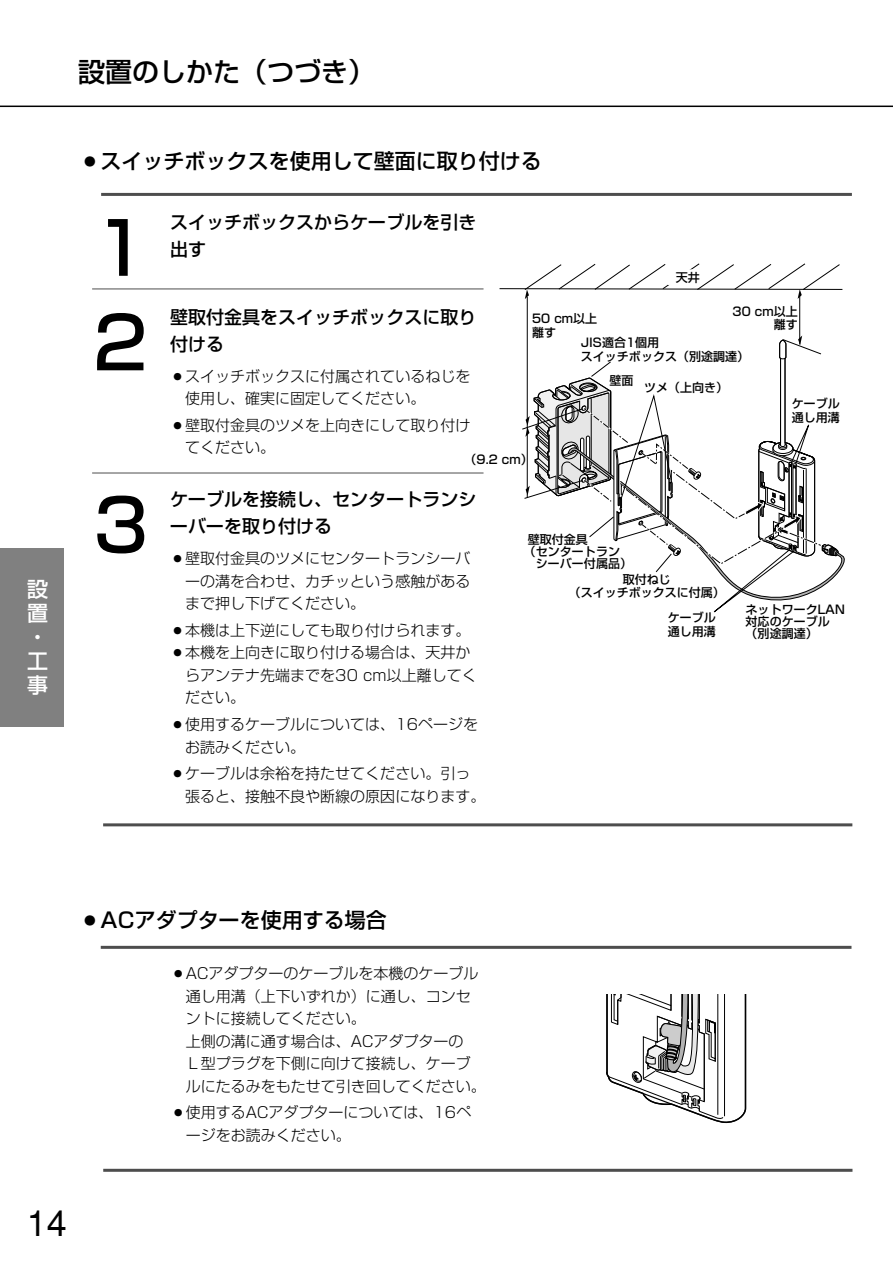
<style>
.page{position:relative;width:893px;height:1263px;background:#fff}
.page>*{position:absolute;margin:0;border:0;box-sizing:border-box;transform-origin:0 0}
.t1{font:500 72px "Shin Go";color:#000}
.t2{font:36px "Helvetica";color:#000}
.t3{font:500 27px "Shin Go";color:#000}
.t4{font:500 21px "Shin Go";color:#000}
.t5{font:500 21px/24px "Shin Go";color:#fff;text-align:justify}
.t6{font:500 18px/27px "Shin Go";color:#000}
.t7{font:300 15px/22.5px "Shin Go";color:#000}
.t8{font:500 12px/13.5px "Shin Go";color:#000}
</style>
<div class="page">
<hr style="left:0;top:106px;width:892px;height:1px;background:#000">
<div style="left:0;top:548px;width:64px;height:179px;background:#808080"></div>
<hr style="left:101px;top:193px;width:750px;height:3px;background:#4d4d4d">
<hr style="left:799px;top:294px;width:1px;height:50px;background:#000">
<hr style="left:527px;top:297px;width:1px;height:201px;background:#000">
<svg style="left:522px;top:336px;width:323px;height:277px"></svg>
<svg style="left:499px;top:263px;width:344px;height:36px"></svg>
<div style="left:667px;top:269px;width:34px;height:16px;background:#fff"></div>
<hr style="left:92px;top:289px;width:391px;height:1px;background:#4d4d4d">
<hr style="left:92px;top:473px;width:391px;height:1px;background:#4d4d4d">
<hr style="left:103px;top:1169px;width:749px;height:3px;background:#4d4d4d">
<svg style="left:606px;top:995px;width:141px;height:129px"></svg>
<hr style="left:103px;top:823px;width:749px;height:3px;background:#4d4d4d">
<hr style="left:101px;top:946px;width:750px;height:3px;background:#4d4d4d">
<h3 class="t5" style="left:27px;top:580px;width:22px">設置・工事</h3>
<h3 class="t3" style="left:78px;top:62px;width:299px">設置のしかた（つづき）</h3>
<h3 class="t4" style="left:80px;top:153px;width:463px">○スイッチボックスを使用して壁面に取り付ける</h3>
<h1 class="t1" style="left:94px;top:222px;width:56px">1</h1>
<p class="t6" style="left:170px;top:211px;width:308px">スイッチボックスからケーブルを引き出す</p>
<p class="t8" style="left:675px;top:272px;width:26px">天井</p>
<p class="t8" style="left:732px;top:306px;width:67px;text-align:right">30 cm以上離す</p>
<h1 class="t1" style="left:94px;top:316px;width:56px">2</h1>
<p class="t6" style="left:170px;top:305px;width:307px">壁取付金具をスイッチボックスに取り付ける</p>
<p class="t7" style="left:185px;top:367px;width:286px;text-indent:-15px">○スイッチボックスに付属されているねじを使用し、確実に固定してください。</p>
<p class="t7" style="left:185px;top:416px;width:286px;text-indent:-15px">○壁取付金具のツメを上向きにして取り付けてください。</p>
<p class="t8" style="left:532px;top:313px;width:67px">50 cm以上離す</p>
<p class="t8" style="left:581px;top:337px;width:169px;line-height:14.2px">JIS適合1個用<br>スイッチボックス（別途調達）</p>
<p class="t8" style="left:609px;top:375px;width:25px">壁面</p>
<p class="t8" style="left:644px;top:382px;width:85px">ツメ（上向き）</p>
<p class="t8" style="left:791px;top:398px;width:49px">ケーブル通し用溝</p>
<p class="t8" style="left:464px;top:454px;width:70px">（9.2 cm）</p>
<h1 class="t1" style="left:94px;top:499px;width:56px">3</h1>
<p class="t6" style="left:170px;top:488px;width:307px">ケーブルを接続し、センタートランシーバーを取り付ける</p>
<p class="t7" style="left:185px;top:549px;width:286px;text-align:justify;text-indent:-15px">○壁取付金具のツメにセンタートランシーバーの溝を合わせ、カチッという感触があるまで押し下げてください。</p>
<p class="t7" style="left:170px;top:621px;width:301px">○本機は上下逆にしても取り付けられます。</p>
<p class="t7" style="left:185px;top:643px;width:293px;text-indent:-15px">○本機を上向きに取り付ける場合は、天井からアンテナ先端までを30 cm以上離してください。</p>
<p class="t7" style="left:185px;top:715px;width:294px;text-indent:-15px">○使用するケーブルについては、16ページをお読みください。</p>
<p class="t7" style="left:185px;top:765px;width:301px;text-indent:-15px">○ケーブルは余裕を持たせてください。引っ張ると、接触不良や断線の原因になります。</p>
<p class="t8" style="left:524px;top:535px;width:109px;line-height:12px;text-indent:4px">壁取付金具<br>（センタートラン　シーバー付属品）</p>
<p class="t8" style="left:568px;top:574px;width:157px;text-align:center">取付ねじ<br>（スイッチボックスに付属）</p>
<p class="t8" style="left:668px;top:612px;width:49px">ケーブル通し用溝</p>
<p class="t8" style="left:745px;top:605px;width:101px;line-height:12px">ネットワークLAN対応のケーブル<br>（別途調達）</p>
<h3 class="t4" style="left:80px;top:912px;width:309px">○ACアダプターを使用する場合</h3>
<p class="t7" style="left:186px;top:964px;width:302px;text-indent:-15px">○ACアダプターのケーブルを本機のケーブル通し用溝（上下いずれか）に通し、コンセントに接続してください。<br>上側の溝に通す場合は、ACアダプターの<br>Ｌ型プラグを下側に向けて接続し、ケーブルにたるみをもたせて引き回してください。</p>
<p class="t7" style="left:186px;top:1104px;width:287px;text-indent:-15px">○使用するACアダプターについては、16ページをお読みください。</p>
<h2 class="t2" style="left:27px;top:1211px;width:42px">14</h2>
</div>
